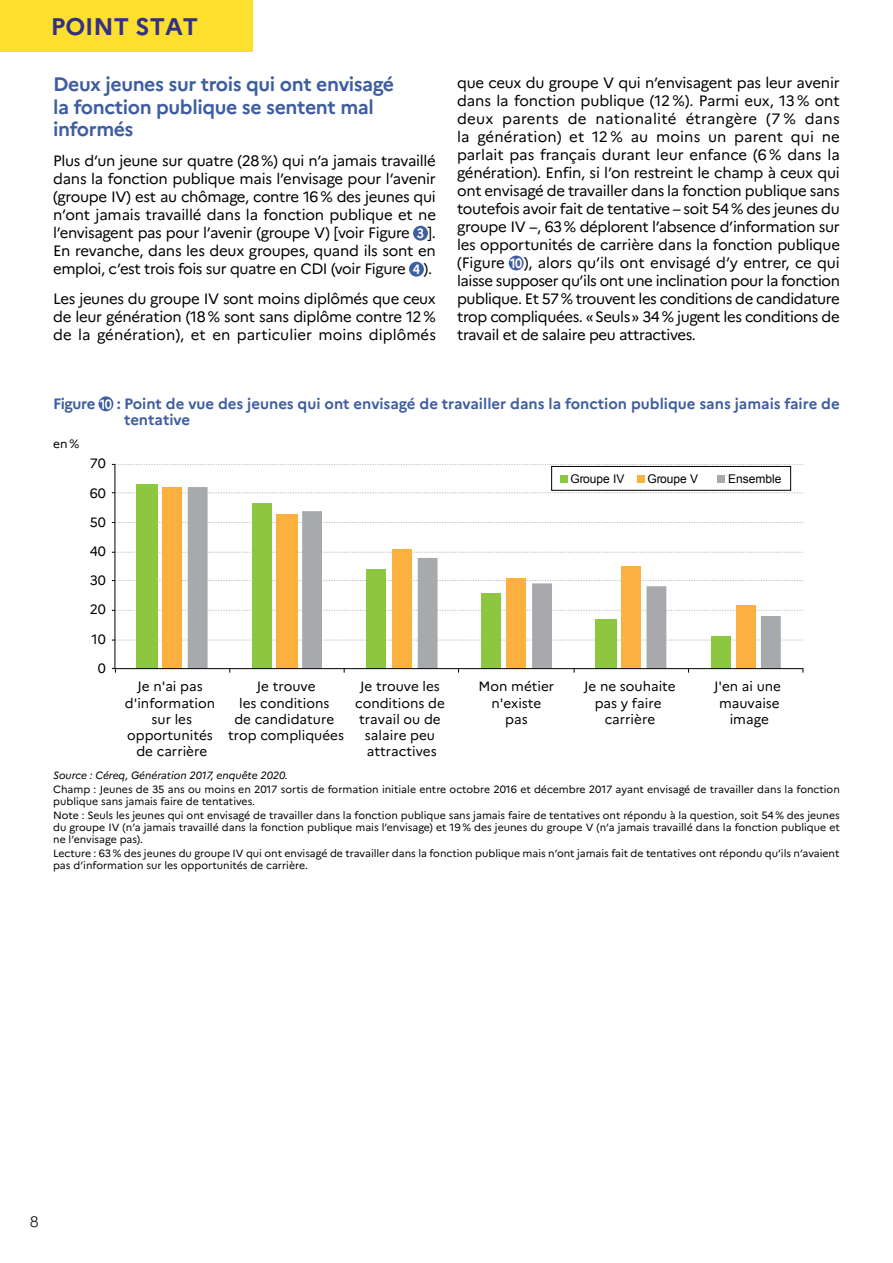
<style>
.page{position:relative;width:893px;height:1263px;background:#fff}
.page>*{position:absolute;margin:0;border:0;box-sizing:border-box;transform-origin:0 0}
.t1{font:700 24px "Marianne";color:#333187}
.t2{font:700 19.5px/22.5px "Marianne";letter-spacing:-.02em;color:#3f5da1}
.t3{font:15px/18px "Marianne";letter-spacing:-.025em;color:#000;text-align:justify}
.t4{font:700 15px/16.8px "Marianne";color:#3f5da1}
.t5{font:300 15px "Marianne";color:#000}
.t6{font:13.5px/16.2px "Marianne";color:#000;text-align:center}
.t7{font:12px "Arial";color:#000}
.t8{font:12px "Marianne";color:#000}
.t9{font:10.5px/12px "Marianne";color:#000}
.t10{font:italic 10.5px "Marianne";color:#000}
.s1{font-weight:700;font-size:13.5px;color:#fff}
.s2{font-size:13.5px;color:#fff}
</style>
<div class="page">
<div style="left:0;top:0;width:252px;height:52px;background:#fddf2e"></div>
<div style="left:551px;top:466px;width:240px;height:24px;border:1px solid #000"></div>
<div style="left:560px;top:475px;width:8px;height:8px;background:#8dc63f"></div>
<div style="left:637px;top:475px;width:7px;height:8px;background:#fbb040"></div>
<div style="left:718px;top:475px;width:7px;height:8px;background:#a7a9ac"></div>
<div style="left:136px;top:484px;width:21px;height:184px;background:#8dc63f"></div>
<div style="left:162px;top:487px;width:20px;height:181px;background:#fbb040"></div>
<svg style="left:188px;top:487px;width:593px;height:181px"></svg>
<hr style="left:115px;top:464px;width:1px;height:205px;background:#000">
<svg style="left:112px;top:640px;width:691px;height:1px"></svg>
<svg style="left:112px;top:610px;width:691px;height:1px"></svg>
<svg style="left:112px;top:580px;width:691px;height:1px"></svg>
<svg style="left:112px;top:552px;width:691px;height:1px"></svg>
<svg style="left:112px;top:522px;width:691px;height:1px"></svg>
<svg style="left:112px;top:492px;width:691px;height:1px"></svg>
<svg style="left:112px;top:464px;width:691px;height:1px"></svg>
<hr style="left:115px;top:668px;width:688px;height:1px;background:#000">
<svg style="left:112px;top:668px;width:4px;height:5px"></svg>
<div style="left:99px;top:396px;width:14px;height:15px;background:#3f5da1;border-radius:50%"></div>
<div style="left:413px;top:226px;width:15px;height:15px;background:#3f5da1;border-radius:50%"></div>
<div style="left:409px;top:262px;width:15px;height:15px;background:#3f5da1;border-radius:50%"></div>
<div style="left:509px;top:256px;width:15px;height:14px;background:#3f5da1;border-radius:50%"></div>
<h1 class="t1" style="left:51px;top:12px;width:149px">POINT STAT</h1>
<h2 class="t2" style="left:53px;top:73px;width:343px">Deux jeunes sur trois qui ont envisagé la fonction publique se sentent mal informés</h2>
<p class="t3" style="left:53px;top:152px;width:384px">Plus d’un jeune sur quatre (28%) qui n’a jamais travaillé dans la fonction publique mais l’envisage pour l’avenir (groupe IV) est au chômage, contre 16% des jeunes qui n’ont jamais travaillé dans la fonction publique et ne l’envisagent pas pour l’avenir (groupe V) [voir Figure <span class="s1">3</span> ].<br>En revanche, dans les deux groupes, quand ils sont en emploi, c’est trois fois sur quatre en CDI (voir Figure <span class="s1">4</span> ).</p>
<p class="t3" style="left:53px;top:289px;width:384px">Les jeunes du groupe IV sont moins diplômés que ceux de leur génération (18% sont sans diplôme contre 12% de la génération), et en particulier moins diplômés</p>
<p class="t3" style="left:457px;top:73px;width:384px">que ceux du groupe V qui n’envisagent pas leur avenir dans la fonction publique (12 %). Parmi eux, 13 % ont deux parents de nationalité étrangère (7 % dans la génération) et 12 % au moins un parent qui ne parlait pas français durant leur enfance (6 % dans la génération). Enfin, si l’on restreint le champ à ceux qui ont envisagé de travailler dans la fonction publique sans toutefois avoir fait de tentative – soit 54% des jeunes du groupe IV –, 63% déplorent l’absence d’information sur les opportunités de carrière dans la fonction publique (Figure <span class="s1">10</span>), alors qu’ils ont envisagé d’y entrer, ce qui laisse supposer qu’ils ont une inclination pour la fonction publique. Et 57% trouvent les conditions de candidature trop compliquées. «Seuls» 34% jugent les conditions de travail et de salaire peu attractives.</p>
<p class="t4" style="left:124px;top:395px;width:717px;text-indent:-71px">Figure <span class="s2">10</span> : Point de vue des jeunes qui ont envisagé de travailler dans la fonction publique sans jamais faire de tentative</p>
<p class="t8" style="left:53px;top:436px;width:28px">en%</p>
<p class="t6" style="left:90px;top:455px;width:18px">70</p>
<p class="t6" style="left:90px;top:485px;width:18px">60</p>
<p class="t6" style="left:90px;top:514px;width:18px">50</p>
<p class="t6" style="left:90px;top:543px;width:18px">40</p>
<p class="t6" style="left:90px;top:572px;width:18px">30</p>
<p class="t6" style="left:90px;top:601px;width:18px">20</p>
<p class="t6" style="left:92px;top:631px;width:16px">10</p>
<p class="t6" style="left:98px;top:660px;width:10px">0</p>
<p class="t7" style="left:571px;top:471px;width:56px">Groupe IV</p>
<p class="t7" style="left:647px;top:471px;width:52px">Groupe V</p>
<p class="t7" style="left:728px;top:471px;width:55px">Ensemble</p>
<p class="t6" style="left:125px;top:678px;width:92px">Je n'ai pas d'information sur les opportunités de carrière</p>
<p class="t6" style="left:228px;top:678px;width:117px">Je trouve<br>les conditions<br>de candidature trop compliquées</p>
<p class="t6" style="left:355px;top:678px;width:91px">Je trouve les conditions de travail ou de salaire peu attractives</p>
<p class="t6" style="left:479px;top:678px;width:77px">Mon métier n'existe pas</p>
<p class="t6" style="left:584px;top:678px;width:93px">Je ne souhaite pas y faire carrière</p>
<p class="t6" style="left:714px;top:678px;width:69px">J'en ai une mauvaise image</p>
<p class="t10" style="left:53px;top:769px;width:236px">Source : Céreq, Génération 2017, enquête 2020.</p>
<p class="t9" style="left:53px;top:783px;width:788px">Champ : Jeunes de 35 ans ou moins en 2017 sortis de formation initiale entre octobre 2016 et décembre 2017 ayant envisagé de travailler dans la fonction publique sans jamais faire de tentatives.</p>
<p class="t9" style="left:53px;top:809px;width:788px;text-align:justify">Note : Seuls les jeunes qui ont envisagé de travailler dans la fonction publique sans jamais faire de tentatives ont répondu à la question, soit 54 % des jeunes du groupe IV (n’a jamais travaillé dans la fonction publique mais l’envisage) et 19 % des jeunes du groupe V (n’a jamais travaillé dans la fonction publique et ne l’envisage pas).</p>
<p class="t9" style="left:53px;top:847px;width:788px">Lecture : 63 % des jeunes du groupe IV qui ont envisagé de travailler dans la fonction publique mais n’ont jamais fait de tentatives ont répondu qu’ils n’avaient pas d’information sur les opportunités de carrière.</p>
<p class="t5" style="left:30px;top:1213px;width:10px">8</p>
</div>
